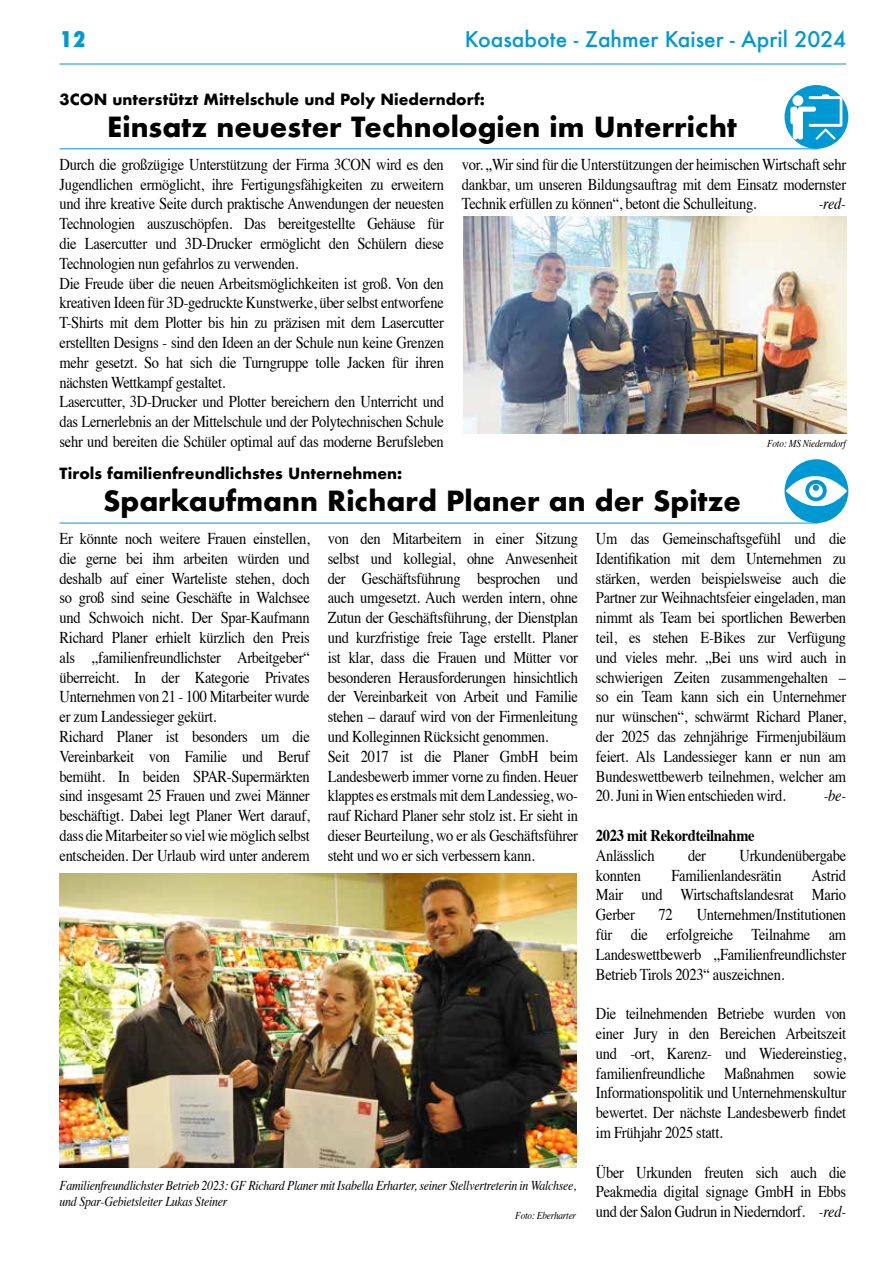
<style>
.page{position:relative;width:893px;height:1263px;background:#fff}
.page>*{position:absolute;margin:0;border:0;box-sizing:border-box;transform-origin:0 0}
.t1{font:700 27px "Futura";color:#000}
.t2{font:500 21px "Futura";color:#0098d3}
.t3{font:800 condensed 21px "Futura";color:#0098d3}
.t4{font:16.5px/19.8px "Times";letter-spacing:-.02em;color:#000;text-align:justify;scale:.88 1}
.t5{font:700 16.5px "Times";letter-spacing:-.02em;color:#000;scale:.88 1}
.t6{font:italic 16.5px "Times";color:#000;scale:.88 1}
.t7{font:700 15px "Futura";color:#000}
.t8{font:italic 13.5px/16.2px "Times";letter-spacing:-.02em;color:#000;scale:.88 1}
.t9{font:italic 10.5px "Times";letter-spacing:-.02em;color:#000;scale:.88 1}
.s1{font-style:italic}
</style>
<div class="page">
<hr style="left:60px;top:64px;width:786px;height:1px;background:#0098d3">
<hr style="left:60px;top:148px;width:758px;height:1px;background:#0098d3">
<div style="left:784px;top:85px;width:64px;height:64px;background:#0098d3;border-radius:50%"></div>
<svg style="left:790px;top:94px;width:53px;height:46px"></svg>
<hr style="left:60px;top:523px;width:758px;height:1px;background:#0098d3">
<div style="left:784px;top:459px;width:64px;height:64px;background:#0098d3;border-radius:50%"></div>
<svg style="left:786px;top:476px;width:61px;height:30px"></svg>
<img style="left:463px;top:217px;width:383px;height:216px">
<img style="left:60px;top:874px;width:516px;height:293px">
<p class="t3" style="left:60px;top:25px;width:27px">12</p>
<p class="t2" style="left:465px;top:25px;width:383px">Koasabote - Zahmer Kaiser - April 2024</p>
<p class="t7" style="left:60px;top:88px;width:427px">3CON unterstützt Mittelschule und Poly Niederndorf:</p>
<h1 class="t1" style="left:107px;top:108px;width:631px">Einsatz neuester Technologien im Unterricht</h1>
<p class="t4" style="left:60px;top:153px;width:438px;text-align:left">Durch die großzügige Unterstützung der Firma 3CON wird es den Jugendlichen ermöglicht, ihre Fertigungsfähigkeiten zu erweitern und ihre kreative Seite durch praktische Anwendungen der neuesten Technologien auszuschöpfen. Das bereitgestellte Gehäuse für die Lasercutter und 3D-Drucker ermöglicht den Schülern diese Technologien nun gefahrlos zu verwenden.<br>Die Freude über die neuen Arbeitsmöglichkeiten ist groß. Von den kreativen Ideen für 3D-gedruckte Kunstwerke, über selbst entworfene T-Shirts mit dem Plotter bis hin zu präzisen mit dem Lasercutter erstellten Designs - sind den Ideen an der Schule nun keine Grenzen mehr gesetzt. So hat sich die Turngruppe tolle Jacken für ihren nächsten Wettkampf gestaltet.<br>Lasercutter, 3D-Drucker und Plotter bereichern den Unterricht und das Lernerlebnis an der Mittelschule und der Polytechnischen Schule sehr und bereiten die Schüler optimal auf das moderne Berufsleben</p>
<p class="t4" style="left:462px;top:153px;width:438px">vor. „Wir sind für die Unterstützungen der heimischen Wirtschaft sehr dankbar, um unseren Bildungsauftrag mit dem Einsatz modernster Technik erfüllen zu können“, betont die Schulleitung.</p>
<p class="t6" style="left:819px;top:189px;width:33px">-red-</p>
<p class="t9" style="left:767px;top:434px;width:91px">Foto: MS Niederndorf</p>
<p class="t7" style="left:60px;top:463px;width:344px">Tirols familienfreundlichstes Unternehmen:</p>
<h1 class="t1" style="left:103px;top:482px;width:639px">Sparkaufmann Richard Planer an der Spitze</h1>
<p class="t4" style="left:60px;top:527px;width:286px;text-align:left">Er könnte noch weitere Frauen einstellen, die gerne bei ihm arbeiten würden und deshalb auf einer Warteliste stehen, doch so groß sind seine Geschäfte in Walchsee und Schwoich nicht. Der Spar-Kaufmann Richard Planer erhielt kürzlich den Preis als „familienfreundlichster Arbeitgeber“ überreicht. In der Kategorie Privates Unternehmen von 21 - 100 Mitarbeiter wurde er zum Landessieger gekürt.<br>Richard Planer ist besonders um die Vereinbarkeit von Familie und Beruf bemüht. In beiden SPAR-Supermärkten sind insgesamt 25 Frauen und zwei Männer beschäftigt. Dabei legt Planer Wert darauf, dass die Mitarbeiter so viel wie möglich selbst entscheiden. Der Urlaub wird unter anderem</p>
<p class="t4" style="left:328px;top:527px;width:286px;text-align:left">von den Mitarbeitern in einer Sitzung selbst und kollegial, ohne Anwesenheit der Geschäftsführung besprochen und auch umgesetzt. Auch werden intern, ohne Zutun der Geschäftsführung, der Dienstplan und kurzfristige freie Tage erstellt. Planer ist klar, dass die Frauen und Mütter vor besonderen Herausforderungen hinsichtlich der Vereinbarkeit von Arbeit und Familie stehen – darauf wird von der Firmenleitung und Kolleginnen Rücksicht genommen.<br>Seit 2017 ist die Planer GmbH beim Landesbewerb immer vorne zu finden. Heuer klapptes es erstmals mit dem Landessieg, wo&shy;rauf Richard Planer sehr stolz ist. Er sieht in dieser Beurteilung, wo er als Geschäftsführer steht und wo er sich verbessern kann.</p>
<p class="t4" style="left:596px;top:527px;width:286px">Um das Gemeinschaftsgefühl und die Identifikation mit dem Unternehmen zu stärken, werden beispielsweise auch die Partner zur Weihnachtsfeier eingeladen, man nimmt als Team bei sportlichen Bewerben teil, es stehen E-Bikes zur Verfügung und vieles mehr. „Bei uns wird auch in schwierigen Zeiten zusammengehalten – so ein Team kann sich ein Unternehmer nur wünschen“, schwärmt Richard Planer, der 2025 das zehnjährige Firmenjubiläum feiert. Als Landessieger kann er nun am Bundeswettbewerb teilnehmen, welcher am</p>
<p class="t4" style="left:596px;top:784px;width:217px">20. Juni in Wien entschieden wird.</p>
<p class="t6" style="left:824px;top:781px;width:27px">-be-</p>
<p class="t5" style="left:596px;top:820px;width:182px">2023 mit Rekordteilnahme</p>
<p class="t4" style="left:596px;top:844px;width:68px">Anlässlich</p>
<p class="t4" style="left:688px;top:844px;width:22px">der</p>
<p class="t4" style="left:739px;top:844px;width:123px">Urkundenübergabe</p>
<p class="t4" style="left:596px;top:864px;width:53px">konnten</p>
<p class="t4" style="left:671px;top:864px;width:127px">Familienlandesrätin</p>
<p class="t4" style="left:596px;top:864px;width:286px;text-indent:215px">Astrid Mair und Wirtschaftslandesrat Mario Gerber</p>
<p class="t4" style="left:596px;top:903px;width:286px;text-indent:101px">Unternehmen/Institutionen für die erfolgreiche Teilnahme am Landeswettbewerb „Familienfreundlichster Betrieb Tirols 2023“ auszeichnen.</p>
<p class="t4" style="left:596px;top:1002px;width:286px">Die teilnehmenden Betriebe wurden von einer Jury in den Bereichen Arbeitszeit und -ort, Karenz- und Wiedereinstieg, familienfreundliche Maßnahmen sowie Informationspolitik und Unternehmenskultur bewertet. Der nächste Landesbewerb findet im Frühjahr 2025 statt.</p>
<p class="t4" style="left:596px;top:1161px;width:286px">Über Urkunden freuten sich auch die Peakmedia digital signage GmbH in Ebbs und der Salon Gudrun in Niederndorf. <span class="s1">-red-</span></p>
<p class="t4" style="left:659px;top:903px;width:18px">72</p>
<p class="t8" style="left:60px;top:1177px;width:589px">Familienfreundlichster Betrieb 2023: GF Richard Planer mit Isabella Erharter, seiner Stellvertreterin in Walchsee, und Spar-Gebietsleiter Lukas Steiner</p>
<p class="t9" style="left:515px;top:1206px;width:71px">Foto: Eberharter</p>
</div>
